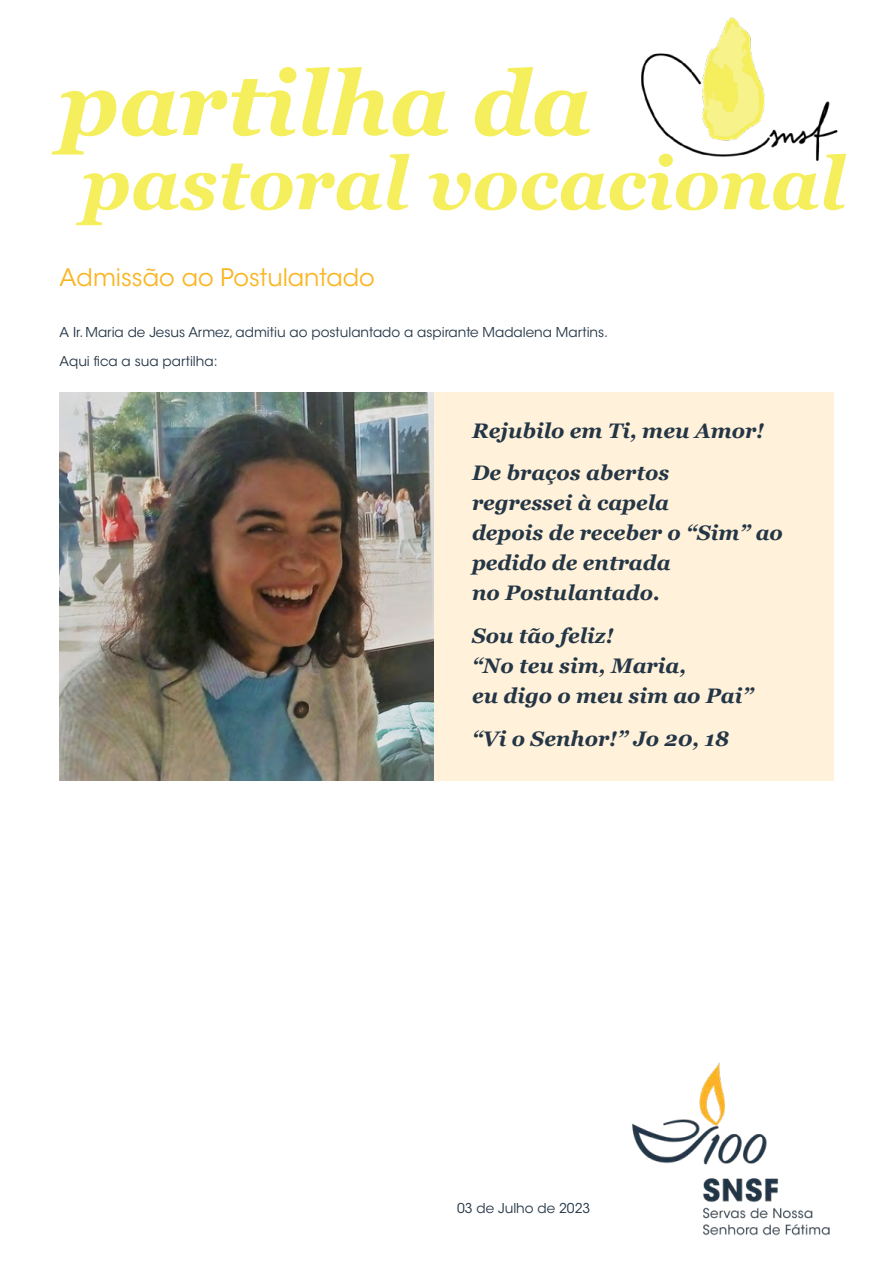
<style>
.page{position:relative;width:893px;height:1263px;background:#fff}
.page>*{position:absolute;margin:0;border:0;box-sizing:border-box;transform-origin:0 0}
.t1{font:italic 700 90px "Georgia";color:#f5ee5d}
.t2{font:italic 700 73.5px "Georgia";color:#f5ee5d}
.t3{font:24px "ITC Avant Garde Std";color:#fab522}
.t4{font:italic 700 21px/30px "Georgia";color:#243646}
.t5{font:13.5px/29.5px "ITC Avant Garde Std";color:#243646}
</style>
<div class="page">
<img style="left:632px;top:1062px;width:198px;height:174px">
<img style="left:641px;top:17px;width:197px;height:144px">
<div style="left:60px;top:392px;width:773px;height:389px;background:#fff1da"></div>
<img style="left:60px;top:392px;width:374px;height:389px">
<h1 class="t1" style="left:60px;top:45px;width:533px">partilha da</h1>
<h2 class="t2" style="left:82px;top:136px;width:765px">pastoral vocacional</h2>
<p class="t3" style="left:60px;top:262px;width:317px">Admissão ao Postulantado</p>
<p class="t5" style="left:60px;top:317px;width:550px">A Ir. Maria de Jesus Armez, admitiu ao postulantado a aspirante Madalena Martins.<br>Aqui fica a sua partilha:</p>
<p class="t4" style="left:472px;top:409px;width:294px;line-height:42.8px">Rejubilo em Ti, meu Amor!<br>De braços abertos</p>
<p class="t4" style="left:472px;top:488px;width:312px">regressei à capela<br>depois de receber o “Sim” ao pedido de entrada<br>no Postulantado.</p>
<p class="t4" style="left:472px;top:621px;width:283px">Sou tão feliz!<br>“No teu sim, Maria,<br>eu digo o meu sim ao Pai”</p>
<p class="t4" style="left:472px;top:724px;width:259px">“Vi o Senhor!” Jo 20, 18</p>
<p class="t5" style="left:457px;top:1194px;width:135px">03 de Julho de 2023</p>
</div>
